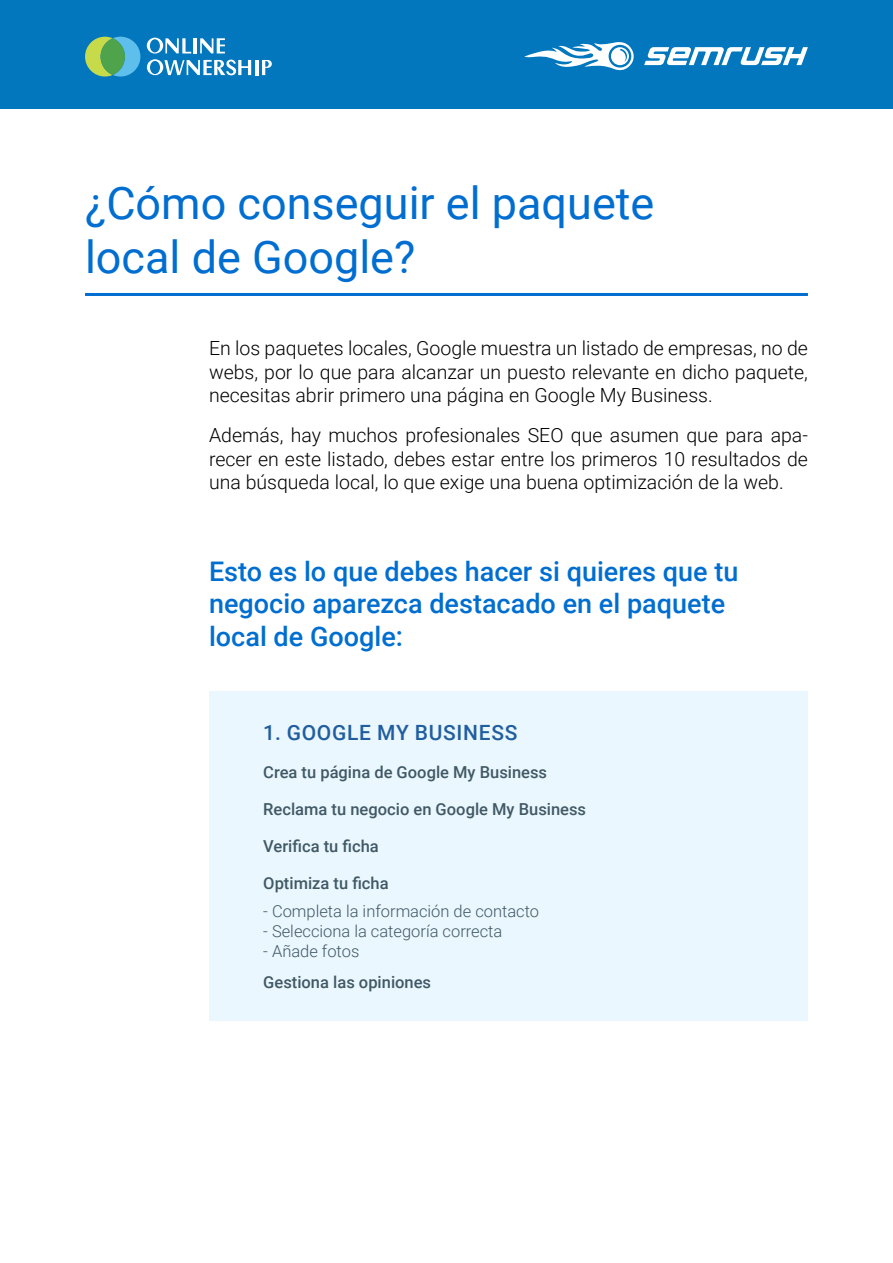
<style>
.page{position:relative;width:893px;height:1263px;background:#fff}
.page>*{position:absolute;margin:0;border:0;box-sizing:border-box;transform-origin:0 0}
.Main_head{font:45px/54px "Roboto";color:#006ed1}
.Sub_head{font:500 27px/32.4px "Roboto";color:#006ed1}
.Bullet_text{font:500 21px "Roboto";letter-spacing:.035em;color:#215e9e}
.Main_text{font:300 19.5px/23.4px "Roboto";color:#000;text-align:justify}
.Bullet_text-2{font:500 16.5px "Roboto";color:#405965}
.Bullet_text-3{font:300 16.5px "Roboto";color:#405965}
</style>
<div class="page">
<div style="left:0;top:0;width:893px;height:108px;background:#0277bd"></div>
<svg style="left:644px;top:47px;width:164px;height:18px"></svg>
<svg style="left:524px;top:42px;width:110px;height:29px"></svg>
<svg style="left:85px;top:37px;width:55px;height:40px"></svg>
<div style="left:101px;top:38px;width:24px;height:37px;background:#4fa34a;border-radius:50%"></div>
<hr style="left:255px;top:60px;width:3px;height:15px;background:#fff">
<svg style="left:262px;top:60px;width:10px;height:15px"></svg>
<svg style="left:147px;top:38px;width:104px;height:37px"></svg>
<div style="left:209px;top:691px;width:599px;height:330px;background:#ebf7ff"></div>
<hr style="left:85px;top:293px;width:723px;height:3px;background:#006ed1">
<p class="Main_head" style="left:85px;top:174px;width:571px">¿Cómo conseguir el paquete local de Google?</p>
<p class="Main_text" style="left:209px;top:336px;width:600px">En los paquetes locales, Google muestra un listado de empresas, no de webs, por lo que para alcanzar un puesto relevante en dicho paquete, necesitas abrir primero una página en Google My Business.</p>
<p class="Main_text" style="left:209px;top:423px;width:600px">Además, hay muchos profesionales SEO que asumen que para apa&shy;recer en este listado, debes estar entre los primeros 10 resultados de una búsqueda local, lo que exige una buena optimización de la web.</p>
<p class="Sub_head" style="left:209px;top:554px;width:531px">Esto es lo que debes hacer si quieres que tu negocio aparezca destacado en el paquete local de Google:</p>
<p class="Bullet_text" style="left:263px;top:718px;width:256px">1. GOOGLE MY BUSINESS</p>
<p class="Bullet_text-2" style="left:263px;top:761px;width:285px">Crea tu página de Google My Business</p>
<p class="Bullet_text-2" style="left:263px;top:798px;width:324px">Reclama tu negocio en Google My Business</p>
<p class="Bullet_text-2" style="left:263px;top:835px;width:117px">Verifica tu ficha</p>
<p class="Bullet_text-2" style="left:263px;top:871px;width:127px">Optimiza tu ficha</p>
<p class="Bullet_text-3" style="left:263px;top:900px;width:277px">- Completa la información de contacto</p>
<p class="Bullet_text-3" style="left:263px;top:919px;width:241px">- Selecciona la categoría correcta</p>
<p class="Bullet_text-3" style="left:263px;top:939px;width:98px">- Añade fotos</p>
<p class="Bullet_text-2" style="left:263px;top:970px;width:169px">Gestiona las opiniones</p>
</div>
